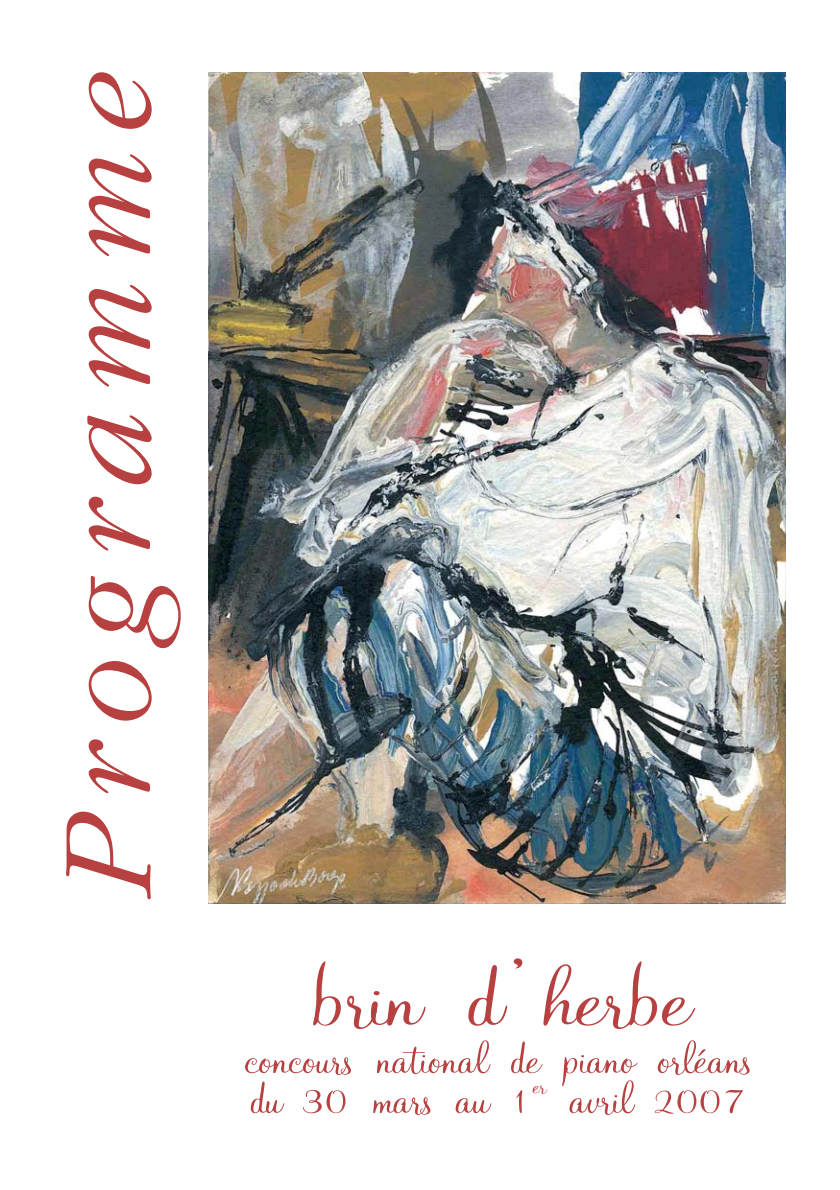
<style>
.page{position:relative;width:840px;height:1190px;background:#fff}
.page>*{position:absolute;margin:0;border:0;box-sizing:border-box;transform-origin:0 0}
.t1{font:italic 300 134px "Garamond";color:#b74140}
.t2{font:92px "AT Mahogany Script";color:#b74140;scale:1.4 1}
.t3{font:48px/40px "AT Mahogany Script";color:#b74140;scale:1.3 1}
</style>
<div class="page">
<img style="left:208px;top:73px;width:577px;height:830px">
<h1 class="t1" style="left:57px;top:904px;width:833px;rotate:-90deg">Programme</h1>
<h2 class="t2" style="left:307px;top:958px;width:272px">brin d’herbe</h2>
<p class="t3" style="left:242px;top:1042px;width:392px">concours national de piano orléans du 30 mars au 1<sup>er</sup> avril 2007</p>
</div>
